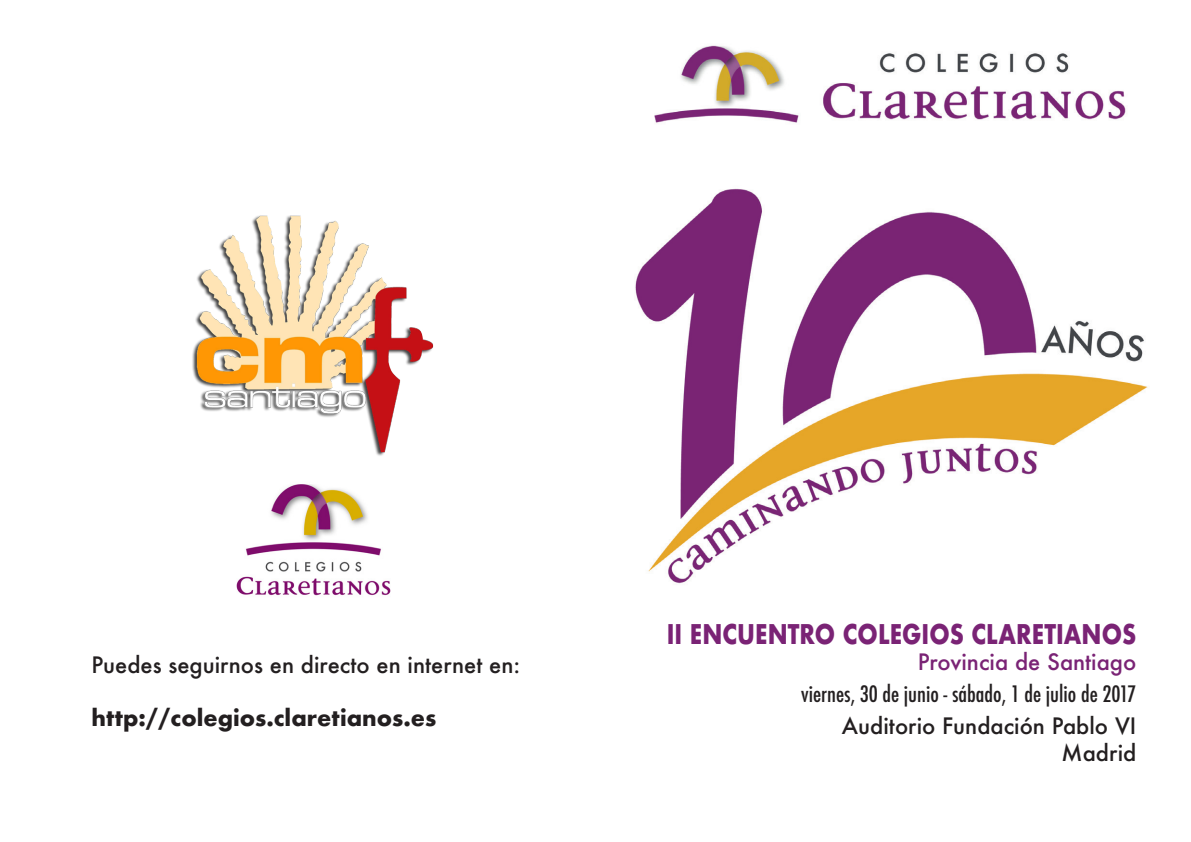
<style>
.page{position:relative;width:1191px;height:842px;background:#fff}
.page>*{position:absolute;margin:0;border:0;box-sizing:border-box;transform-origin:0 0}
.t1{font:700 26.4px "Futura";color:#7a2375;scale:.83 1}
.t2{font:500 22px "Futura";color:#231f20}
.t3{font:500 condensed 22px "Futura";color:#231f20}
.t4{font:700 22px "Futura";color:#231f20}
.t5{font:500 22px "Futura";color:#7a2375}
</style>
<div class="page">
<img style="left:654px;top:45px;width:472px;height:78px">
<img style="left:236px;top:484px;width:155px;height:112px">
<img style="left:192px;top:215px;width:242px;height:241px">
<img style="left:635px;top:188px;width:513px;height:396px">
<p class="t2" style="left:91px;top:650px;width:430px">Puedes seguirnos en directo en internet en:</p>
<p class="t4" style="left:91px;top:702px;width:346px">http://colegios.claretianos.es</p>
<p class="t1" style="left:667px;top:615px;width:567px">II ENCUENTRO COLEGIOS CLARETIANOS</p>
<p class="t5" style="left:917px;top:647px;width:220px">Provincia de Santiago</p>
<p class="t3" style="left:801px;top:680px;width:336px">viernes, 30 de junio - sábado, 1 de julio de 2017</p>
<p class="t2" style="left:842px;top:711px;width:296px">Auditorio Fundación Pablo VI</p>
<p class="t2" style="left:1061px;top:737px;width:76px">Madrid</p>
</div>
